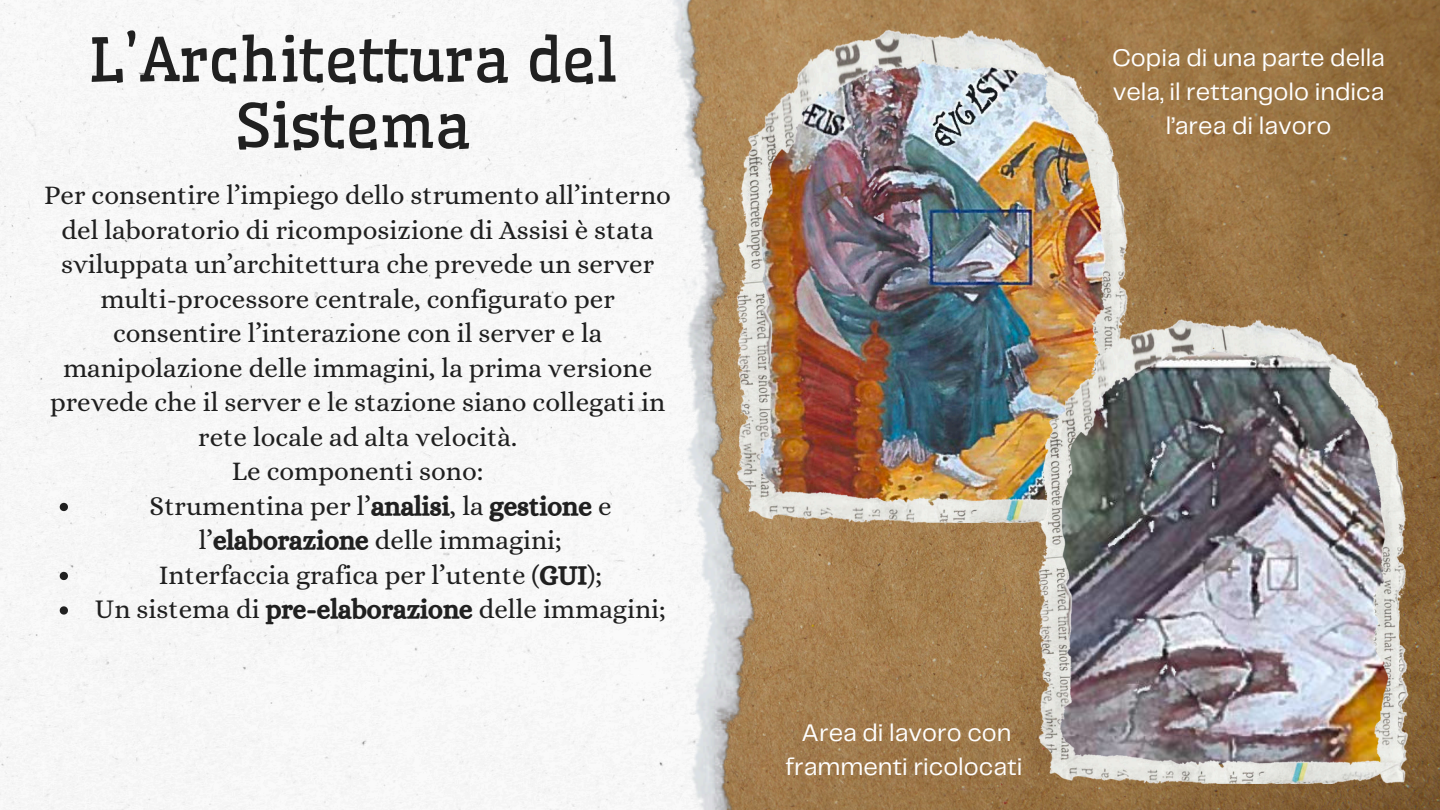
<style>
.page{position:relative;width:1440px;height:810px;background:#fff}
.page>*{position:absolute;margin:0;border:0;box-sizing:border-box;transform-origin:0 0}
.t1{font:60px/66px "Wellfleet";color:#202020;text-align:center}
.t2{font:27px "Alice";color:#202020}
.t3{font:25px/33.7px "Telegraf";color:#fff;text-align:center}
.s1{font-family:"CA Generated"}
</style>
<div class="page">
<img style="left:754px;top:0;width:686px;height:810px">
<img style="left:0;top:0;width:754px;height:810px">
<img style="left:735px;top:25px;width:397px;height:497px">
<img style="left:1036px;top:315px;width:375px;height:468px">
<svg style="left:60px;top:503px;width:8px;height:8px"></svg>
<svg style="left:60px;top:572px;width:8px;height:8px"></svg>
<svg style="left:60px;top:606px;width:8px;height:9px"></svg>
<h1 class="t1" style="left:89px;top:27px;width:529px">L’Architettura del<br>Sistema</h1>
<p class="t2" style="left:44px;top:181px;width:628px">Per consentire l’impiego dello strumento all’interno</p>
<p class="t2" style="left:62px;top:215px;width:594px">del laboratorio di ricomposizione di Assisi è stata</p>
<p class="t2" style="left:61px;top:250px;width:595px">sviluppata un’architettura che prevede un server</p>
<p class="t2" style="left:100px;top:284px;width:516px">multi-processore centrale, configurato per</p>
<p class="t2" style="left:113px;top:319px;width:491px">consentire l’interazione con il server e la</p>
<p class="t2" style="left:63px;top:353px;width:591px">manipolazione delle immagini, la prima versione</p>
<p class="t2" style="left:50px;top:388px;width:617px">prevede che il server e le stazione siano collegati in</p>
<p class="t2" style="left:198px;top:422px;width:320px">rete locale ad alta velocità.</p>
<p class="t2" style="left:232px;top:457px;width:253px">Le componenti sono:</p>
<p class="t2" style="left:150px;top:491px;width:463px">Strumentina per l’<span class="s1">analisi</span>, la <span class="s1">gestione</span> e</p>
<p class="t2" style="left:199px;top:526px;width:365px">l’<span class="s1">elaborazione</span> delle immagini;</p>
<p class="t2" style="left:159px;top:560px;width:445px">Interfaccia grafica per l’utente (<span class="s1">GUI</span>);</p>
<p class="t2" style="left:95px;top:595px;width:573px">Un sistema di <span class="s1">pre-elaborazione</span> delle immagini;</p>
<p class="t3" style="left:1112px;top:40px;width:274px">Copia di una parte della vela, il rettangolo indica l’area di lavoro</p>
<p class="t3" style="left:785px;top:716px;width:239px">Area di lavoro con frammenti ricolocati</p>
</div>
